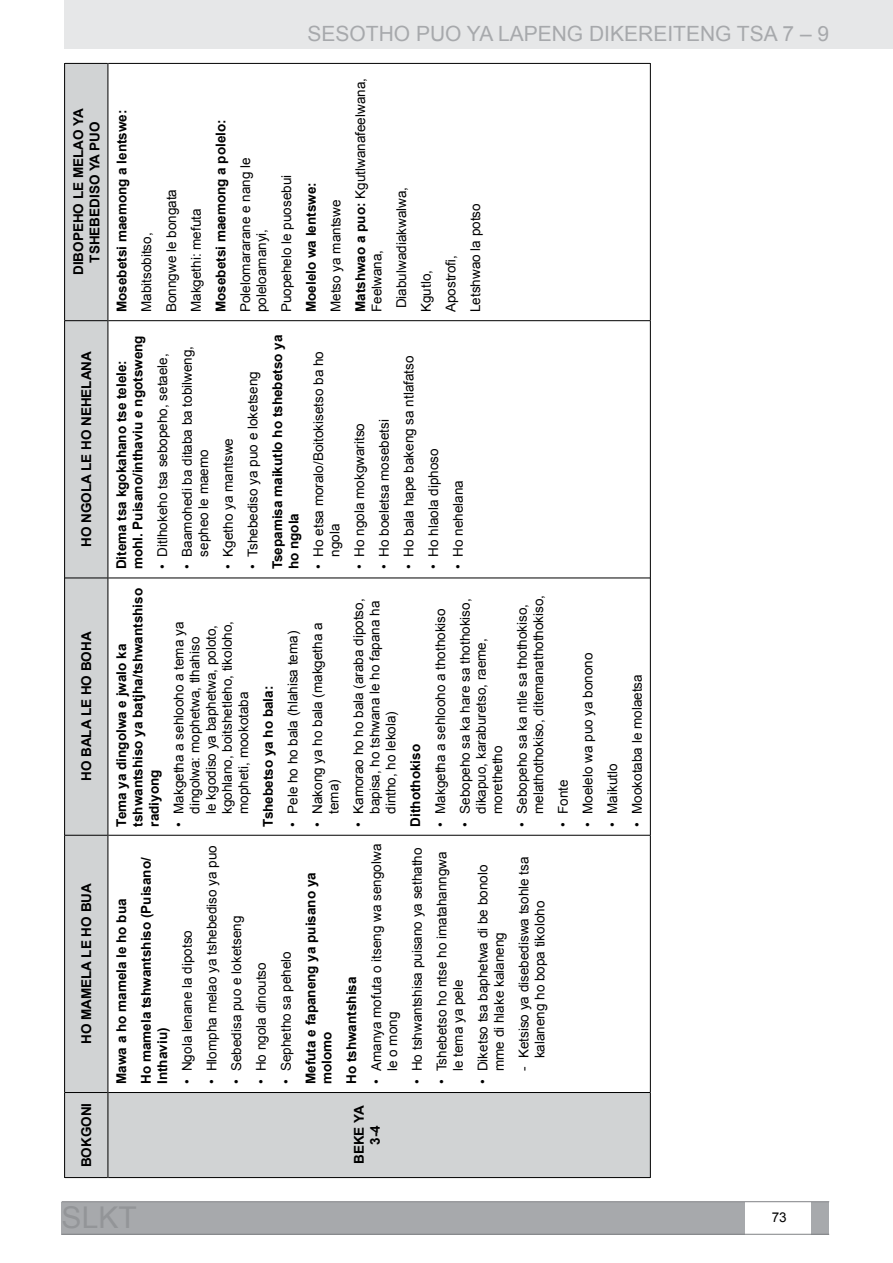
<style>
.page{position:relative;width:893px;height:1263px;background:#fff}
.page>*{position:absolute;margin:0;border:0;box-sizing:border-box;transform-origin:0 0}
.t1{font:21px "Arial";color:#a7a9ac}
.t2{font:13.5px/16.2px "Arial";color:#000}
.t3{font:700 13.5px/16.2px "Arial";color:#000}
.s1{font-weight:700}
</style>
<div class="page">
<div style="left:64px;top:0;width:829px;height:49px;background:#e6e7e8"></div>
<div style="left:62px;top:1202px;width:683px;height:32px;background:#a7a9ac"></div>
<div style="left:812px;top:1202px;width:17px;height:32px;background:#a7a9ac"></div>
<hr style="left:62px;top:1234px;width:767px;height:1px;background:#808285">
<hr style="left:62px;top:1201px;width:767px;height:1px;background:#808285">
<div style="left:65px;top:1093px;width:585px;height:84px;background:#d1d3d4"></div>
<div style="left:65px;top:64px;width:43px;height:1028px;background:#d1d3d4"></div>
<hr style="left:64px;top:1092px;width:1px;height:86px;background:#000">
<hr style="left:65px;top:1177px;width:43px;height:1px;background:#000">
<hr style="left:64px;top:835px;width:1px;height:257px;background:#000">
<hr style="left:65px;top:1092px;width:43px;height:1px;background:#000">
<hr style="left:64px;top:578px;width:1px;height:257px;background:#000">
<hr style="left:65px;top:835px;width:43px;height:1px;background:#000">
<hr style="left:64px;top:321px;width:1px;height:257px;background:#000">
<hr style="left:65px;top:578px;width:43px;height:1px;background:#000">
<hr style="left:64px;top:63px;width:1px;height:258px;background:#000">
<hr style="left:65px;top:320px;width:43px;height:1px;background:#000">
<hr style="left:65px;top:63px;width:43px;height:1px;background:#000">
<hr style="left:108px;top:1092px;width:1px;height:86px;background:#000">
<hr style="left:108px;top:835px;width:1px;height:257px;background:#000">
<hr style="left:108px;top:578px;width:1px;height:257px;background:#000">
<hr style="left:108px;top:321px;width:1px;height:257px;background:#000">
<hr style="left:108px;top:63px;width:1px;height:258px;background:#000">
<hr style="left:108px;top:1177px;width:542px;height:1px;background:#000">
<hr style="left:108px;top:1092px;width:542px;height:1px;background:#000">
<hr style="left:108px;top:835px;width:542px;height:1px;background:#000">
<hr style="left:108px;top:578px;width:542px;height:1px;background:#000">
<hr style="left:108px;top:320px;width:542px;height:1px;background:#000">
<hr style="left:108px;top:63px;width:542px;height:1px;background:#000">
<hr style="left:650px;top:1092px;width:1px;height:86px;background:#000">
<hr style="left:650px;top:835px;width:1px;height:257px;background:#000">
<hr style="left:650px;top:578px;width:1px;height:257px;background:#000">
<hr style="left:650px;top:321px;width:1px;height:257px;background:#000">
<hr style="left:650px;top:63px;width:1px;height:258px;background:#000">
<p class="t3" style="left:71px;top:275px;width:168px;text-align:center;rotate:-90deg">DIBOPEHO LE MELAO YA<br>TSHEBEDISO YA PUO</p>
<p class="t3" style="left:79px;top:547px;width:198px;rotate:-90deg">HO NGOLA LE HO NEHELANA</p>
<p class="t3" style="left:79px;top:781px;width:151px;rotate:-90deg">HO BALA LE HO BOHA</p>
<p class="t3" style="left:79px;top:1044px;width:162px;rotate:-90deg">HO MAMELA LE HO BUA</p>
<p class="t3" style="left:79px;top:1167px;width:66px;rotate:-90deg">BOKGONI</p>
<h1 class="t1" style="left:307px;top:19px;width:523px">SESOTHO PUO YA LAPENG DIKEREITENG TSA 7 – 9</h1>
<p class="t3" style="left:114px;top:312px;width:204px;rotate:-90deg">Mosebetsi maemong a lentswe:</p>
<p class="t2" style="left:134px;top:312px;width:125px;line-height:24.8px;rotate:-90deg">Mabitsobitso,<br>Bonngwe le bongata<br>Makgethi: mefuta</p>
<p class="t3" style="left:213px;top:312px;width:194px;rotate:-90deg">Mosebetsi maemong a polelo:</p>
<p class="t2" style="left:237px;top:312px;width:156px;rotate:-90deg">Polelomararane e nang le poleloamanyi,</p>
<p class="t2" style="left:278px;top:312px;width:139px;rotate:-90deg">Puopehelo le puosebui</p>
<p class="t3" style="left:303px;top:312px;width:131px;rotate:-90deg">Moelelo wa lentswe:</p>
<p class="t2" style="left:323px;top:312px;width:236px;line-height:24.8px;rotate:-90deg">Metso ya mantswe<br><span class="s1">Matshwao a puo:</span> Kgutlwanafeelwana,</p>
<p class="t2" style="left:364px;top:312px;width:127px;line-height:24.8px;rotate:-90deg">Feelwana,<br>Diabulwadiakwalwa,<br>Kgutlo,<br>Apostrofi,<br>Letshwao la potso</p>
<p class="t3" style="left:114px;top:569px;width:236px;rotate:-90deg">Ditema tsa kgokahano tse telele: mohl. Puisano/inthaviu e ngotsweng</p>
<p class="t2" style="left:154px;top:569px;width:218px;rotate:-90deg">• Ditlhokeho tsa sebopeho, setaele,</p>
<p class="t2" style="left:179px;top:557px;width:212px;text-indent:-13px;rotate:-90deg">• Baamohedi ba ditaba ba tobilweng, sepheo le maemo</p>
<p class="t2" style="left:220px;top:569px;width:133px;rotate:-90deg">• Kgetho ya mantswe</p>
<p class="t2" style="left:245px;top:569px;width:200px;rotate:-90deg">• Tshebediso ya puo e loketseng</p>
<p class="t3" style="left:270px;top:569px;width:236px;rotate:-90deg">Tsepamisa maikutlo ho tshebetso ya ho ngola</p>
<p class="t2" style="left:310px;top:557px;width:207px;text-indent:-13px;rotate:-90deg">• Ho etsa moralo/Boitokisetso ba ho ngola</p>
<p class="t3" style="left:114px;top:827px;width:240px;rotate:-90deg">Tema ya dingolwa e jwalo ka tshwantshiso ya batjha/tshwantshiso radiyong</p>
<p class="t2" style="left:171px;top:814px;width:194px;text-indent:-13px;rotate:-90deg">• Makgetha a sehlooho a tema ya dingolwa: mophetwa, tlhahiso<br>le kgodiso ya baphetwa, poloto, kgohlano, boitshetleho, tikoloho, mopheti, mookotaba</p>
<p class="t3" style="left:260px;top:827px;width:142px;rotate:-90deg">Tshebetso ya ho bala:</p>
<p class="t2" style="left:285px;top:827px;width:197px;rotate:-90deg">• Pele ho ho bala (hlahisa tema)</p>
<p class="t2" style="left:310px;top:814px;width:193px;text-indent:-13px;rotate:-90deg">• Nakong ya ho bala (makgetha a tema)</p>
<p class="t2" style="left:351px;top:569px;width:148px;rotate:-90deg">• Ho ngola mokgwaritso</p>
<p class="t2" style="left:376px;top:569px;width:152px;rotate:-90deg">• Ho boeletsa mosebetsi</p>
<p class="t2" style="left:401px;top:569px;width:215px;rotate:-90deg">• Ho bala hape bakeng sa ntlafatso</p>
<p class="t2" style="left:425px;top:569px;width:122px;rotate:-90deg">• Ho hlaola diphoso</p>
<p class="t2" style="left:450px;top:569px;width:91px;rotate:-90deg">• Ho nehelana</p>
<p class="t2" style="left:350px;top:814px;width:217px;text-indent:-13px;rotate:-90deg">• Kamorao ho ho bala (araba dipotso, bapisa, ho tshwana le ho fapana ha dintho, ho lekola)</p>
<p class="t3" style="left:408px;top:827px;width:84px;rotate:-90deg">Dithothokiso</p>
<p class="t2" style="left:432px;top:827px;width:220px;rotate:-90deg">• Makgetha a sehlooho a thothokiso</p>
<p class="t2" style="left:457px;top:814px;width:217px;text-indent:-13px;rotate:-90deg">• Sebopeho sa ka hare sa thothokiso, dikapuo, karaburetso, raeme, morethetho</p>
<p class="t2" style="left:514px;top:814px;width:221px;text-indent:-13px;rotate:-90deg">• Sebopeho sa ka ntle sa thothokiso, melathothokiso, ditemanathothokiso,</p>
<p class="t3" style="left:110px;top:1084px;width:228px;line-height:24.8px;rotate:-90deg">Mawa a ho mamela le ho bua<br>Ho mamela tshwantshiso (Puisano/</p>
<p class="t3" style="left:155px;top:1084px;width:58px;rotate:-90deg">Inthaviu)</p>
<p class="t2" style="left:179px;top:1084px;width:155px;rotate:-90deg">• Ngola lenane la dipotso</p>
<p class="t2" style="left:204px;top:1084px;width:240px;rotate:-90deg">• Hlompha melao ya tshebediso ya puo</p>
<p class="t2" style="left:229px;top:1084px;width:170px;rotate:-90deg">• Sebedisa puo e loketseng</p>
<p class="t2" style="left:253px;top:1084px;width:123px;rotate:-90deg">• Ho ngola dinoutso</p>
<p class="t2" style="left:278px;top:1084px;width:134px;rotate:-90deg">• Sephetho sa pehelo</p>
<p class="t3" style="left:303px;top:1084px;width:213px;rotate:-90deg">Mefuta e fapaneng ya puisano ya molomo</p>
<p class="t3" style="left:344px;top:1084px;width:109px;rotate:-90deg">Ho tshwantshisa</p>
<p class="t2" style="left:368px;top:1071px;width:229px;text-indent:-13px;rotate:-90deg">• Amanya mofuta o itseng wa sengolwa le o mong</p>
<p class="t2" style="left:409px;top:1084px;width:238px;rotate:-90deg">• Ho tshwantshisa puisano ya sethatho</p>
<p class="t2" style="left:434px;top:1071px;width:221px;text-indent:-13px;rotate:-90deg">• Tshebetso ho ntse ho imatahanngwa le tema ya pele</p>
<p class="t3" style="left:351px;top:1164px;width:60px;text-align:center;rotate:-90deg">BEKE YA<br>3-4</p>
<p class="t2" style="left:475px;top:1071px;width:208px;text-indent:-13px;rotate:-90deg">• Diketso tsa baphetwa di be bonolo mme di hlake kalaneng</p>
<p class="t2" style="left:516px;top:1058px;width:203px;text-indent:-13px;rotate:-90deg">- Ketsiso ya disebediswa tsohle tsa kalaneng ho bopa tikoloho</p>
<p class="t2" style="left:555px;top:827px;width:49px;rotate:-90deg">• Fonte</p>
<p class="t2" style="left:580px;top:827px;width:176px;rotate:-90deg">• Moelelo wa puo ya bonono</p>
<p class="t2" style="left:604px;top:827px;width:65px;rotate:-90deg">• Maikutlo</p>
<p class="t2" style="left:629px;top:827px;width:154px;rotate:-90deg">• Mookotaba le molaetsa</p>
<p class="t2" style="left:772px;top:1209px;width:17px">73</p>
</div>
